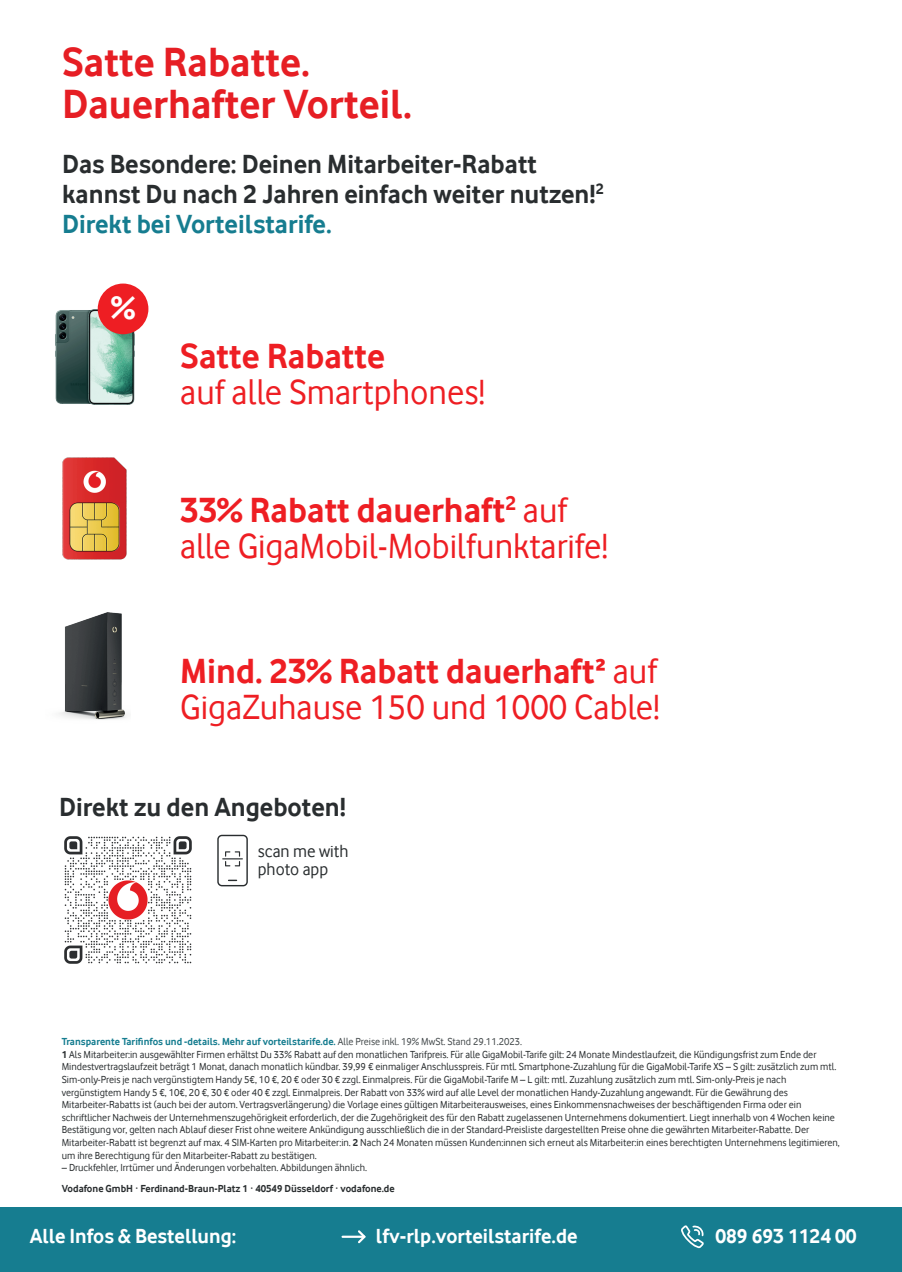
<style>
.page{position:relative;width:902px;height:1272px;background:#fff}
.page>*{position:absolute;margin:0;border:0;box-sizing:border-box;transform-origin:0 0}
.t1{font:700 42px/42px "Vodafone Rg";color:#e61e24}
.t2{font:36px/36px "Vodafone Rg";color:#ee1e23}
.t3{font:700 36px "Vodafone Rg";color:#ee1e23}
.t4{font:700 34.05px "Vodafone Rg";color:#fff}
.t5{font:700 27px/30px "Vodafone Rg";color:#292d2f}
.t6{font:700 21px "Vodafone Rg";color:#fff}
.t7{font:17.7px/17.7px "Vodafone Rg";color:#292d2f}
.t8{font:10.5px/12.6px "Vodafone Rg";color:#292d2f}
.t9{font:700 10.5px "Vodafone Rg";color:#292d2f}
.s1{color:#167d90}
.s2{font-weight:700}
.s3{font-weight:700;color:#167d90}
.s4{color:#42484a}
</style>
<div class="page">
<div style="left:0;top:1207px;width:901px;height:64px;background:#167d90"></div>
<img style="left:63px;top:457px;width:63px;height:103px">
<img style="left:59px;top:612px;width:68px;height:108px">
<img style="left:55px;top:309px;width:80px;height:95px">
<div style="left:98px;top:283px;width:50px;height:51px;background:#ee1e23;border-radius:50%"></div>
<svg style="left:681px;top:1225px;width:23px;height:23px"></svg>
<svg style="left:217px;top:834px;width:31px;height:52px"></svg>
<img style="left:64px;top:836px;width:128px;height:128px">
<hr style="left:342px;top:1235px;width:22px;height:2px;background:#fff">
<svg style="left:356px;top:1230px;width:10px;height:14px"></svg>
<h1 class="t1" style="left:62px;top:40px;width:351px">Satte Rabatte.<br>Dauerhafter Vorteil.</h1>
<h3 class="t5" style="left:62px;top:148px;width:543px">Das Besondere: Deinen Mitarbeiter-Rabatt kannst Du nach 2 Jahren einfach weiter nutzen!<sup>2<br></sup><span class="s1">Direkt bei Vorteilstarife.</span></h3>
<h3 class="t4" style="left:111px;top:288px;width:25px">%</h3>
<h2 class="t3" style="left:180px;top:335px;width:206px">Satte Rabatte</h2>
<h2 class="t2" style="left:180px;top:373px;width:306px">auf alle Smartphones!</h2>
<h2 class="t2" style="left:180px;top:492px;width:429px"><span class="s2">33% Rabatt dauerhaft</span><sup>2</sup> auf alle GigaMobil-Mobilfunktarife!</h2>
<h2 class="t2" style="left:180px;top:653px;width:481px"><span class="s2">Mind. 23% Rabatt dauerhaft²</span> auf<br>GigaZuhause 150 und 1000 Cable!</h2>
<h3 class="t5" style="left:59px;top:791px;width:288px">Direkt zu den Angeboten!</h3>
<h3 class="t7" style="left:258px;top:842px;width:92px">scan me with photo app</h3>
<p class="t8" style="left:62px;top:1035px;width:779px"><span class="s3">Transparente Tarifinfos und -details. Mehr auf vorteilstarife.de.</span> <span class="s4">Alle Preise inkl. 19% MwSt. Stand 29.11.2023.<br></span><span class="s2">1</span> Als Mitarbeiter:in ausgewählter Firmen erhältst Du 33% Rabatt auf den monatlichen Tarifpreis. Für alle GigaMobil-Tarife gilt: 24 Monate Mindestlaufzeit, die Kündigungsfrist zum Ende der Mindestvertragslaufzeit beträgt 1 Monat, danach monatlich kündbar. 39,99 € einmaliger Anschlusspreis. Für mtl. Smartphone-Zuzahlung für die GigaMobil-Tarife XS – S gilt: zusätzlich zum mtl.<br>Sim-only-Preis je nach vergünstigtem Handy 5€, 10 €, 20 € oder 30 € zzgl. Einmalpreis. Für die GigaMobil-Tarife M – L gilt: mtl. Zuzahlung zusätzlich zum mtl. Sim-only-Preis je nach vergünstigtem Handy 5 €, 10€, 20 €, 30 € oder 40 € zzgl. Einmalpreis. Der Rabatt von 33% wird auf alle Level der monatlichen Handy-Zuzahlung angewandt. Für die Gewährung des Mitarbeiter-Rabatts ist (auch bei der autom. Vertragsverlängerung) die Vorlage eines gültigen Mitarbeiterausweises, eines Einkommensnachweises der beschäftigenden Firma oder ein schriftlicher Nachweis der Unternehmenszugehörigkeit erforderlich, der die Zugehörigkeit des für den Rabatt zugelassenen Unternehmens dokumentiert. Liegt innerhalb von 4 Wochen keine Bestätigung vor, gelten nach Ablauf dieser Frist ohne weitere Ankündigung ausschließlich die in der Standard-Preisliste dargestellten Preise ohne die gewährten Mitarbeiter-Rabatte. Der Mitarbeiter-Rabatt ist begrenzt auf max. 4 SIM-Karten pro Mitarbeiter:in. <span class="s2">2</span> Nach 24 Monaten müssen Kunden:innen sich erneut als Mitarbeiter:in eines berechtigten Unternehmens legitimieren, um ihre Berechtigung für den Mitarbeiter-Rabatt zu bestätigen.</p>
<p class="t8" style="left:62px;top:1161px;width:307px">– Druckfehler, Irrtümer und Änderungen vorbehalten. Abbildungen ähnlich.</p>
<p class="t9" style="left:62px;top:1181px;width:334px">Vodafone GmbH · Ferdinand-Braun-Platz 1 · 40549 Düsseldorf · vodafone.de</p>
<h3 class="t6" style="left:30px;top:1223px;width:208px">Alle Infos &amp; Bestellung:</h3>
<h3 class="t6" style="left:376px;top:1223px;width:203px">lfv-rlp.vorteilstarife.de</h3>
<h3 class="t6" style="left:715px;top:1223px;width:143px">089 693 1124 00</h3>
</div>
